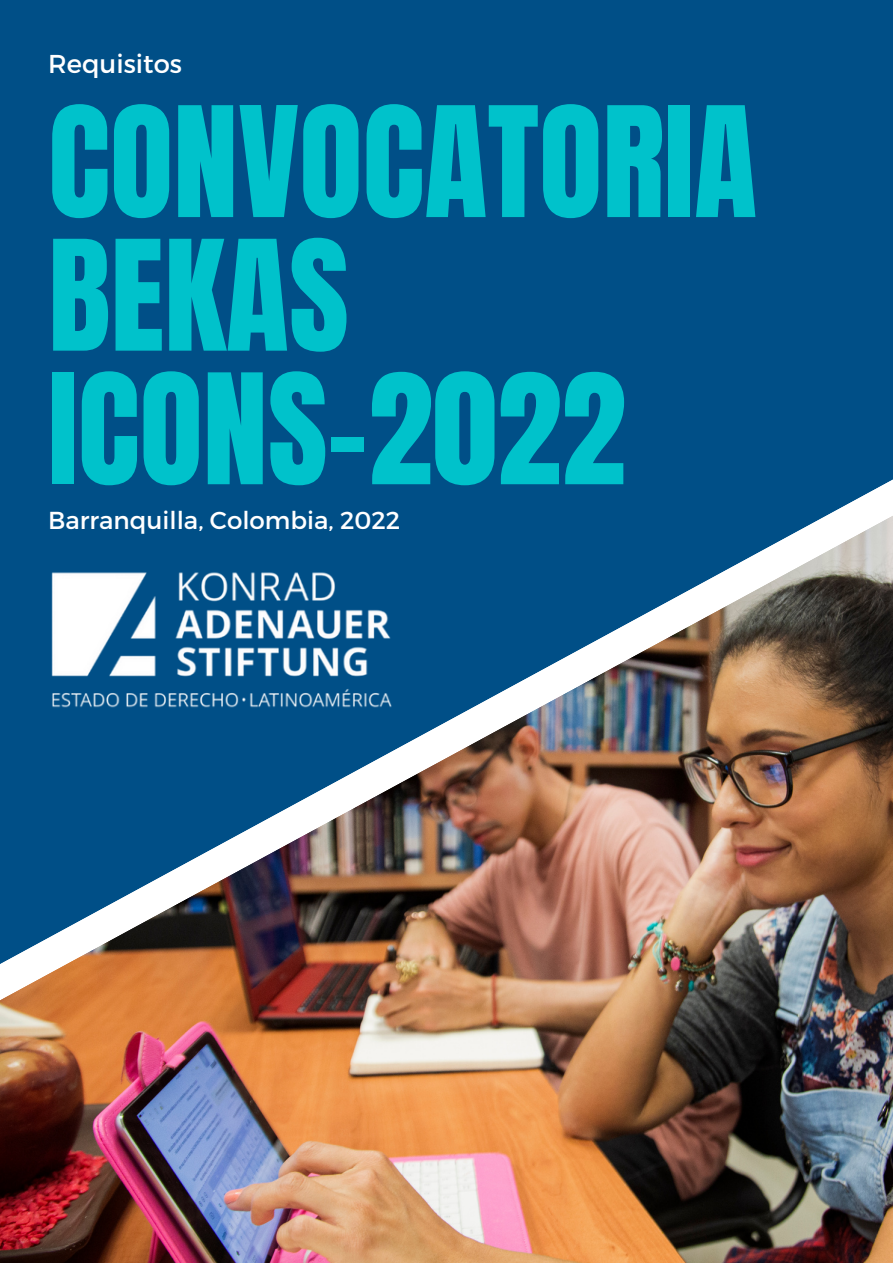
<style>
.page{position:relative;width:893px;height:1264px;background:#fff}
.page>*{position:absolute;margin:0;border:0;box-sizing:border-box;transform-origin:0 0}
.t1{font:130.2px/133.5px "Anton";color:#00c2cb}
.t2{font:25.8px "Montserrat";color:#fff}
.t3{font:24.45px "Montserrat";color:#fff}
</style>
<div class="page">
<img style="left:0;top:1202px;width:892px;height:60px">
<img style="left:0;top:1173px;width:892px;height:29px">
<img style="left:0;top:0;width:892px;height:1173px">
<img style="left:48px;top:572px;width:350px;height:139px">
<p class="t2" style="left:48px;top:47px;width:135px">Requisitos</p>
<p class="t1" style="left:48px;top:98px;width:710px">CONVOCATORIA<br>BEKAS<br>ICONS-2022</p>
<p class="t3" style="left:48px;top:504px;width:353px">Barranquilla, Colombia, 2022</p>
</div>
